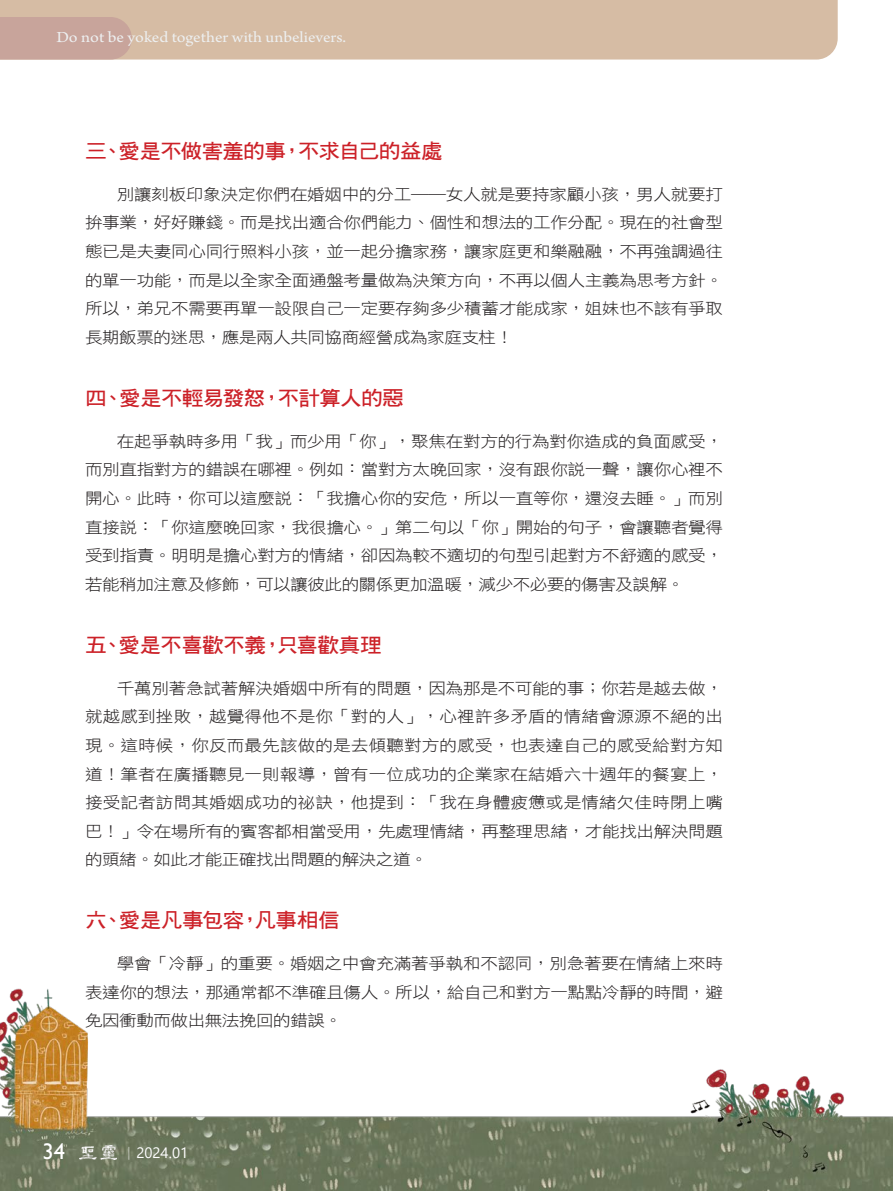
<style>
.page{position:relative;width:893px;height:1191px;background:#fff}
.page>*{position:absolute;margin:0;border:0;box-sizing:border-box;transform-origin:0 0}
.t1{font:22.5px "Gill Sans";color:#fff}
.大標{font:20.25px "DF Hei W7 WIN BF";letter-spacing:-.04em;color:#cc2128;scale:1.08 1}
.Normal經文{font:16.2px "Arno Pro";color:#edeff0;scale:1.11 1}
.t2{font:15.75px/28.5px "DF Hei W3 WIN BF";letter-spacing:-.02em;color:#231f20;text-align:justify;scale:1.11 1}
.t3{font:15px "Segoe UI";color:#fff}
.s1{font-family:"Adobe Ming Std";font-weight:300}
</style>
<div class="page">
<div style="left:0;top:0;width:838px;height:60px;background:#d6bca4"></div>
<div style="left:0;top:17px;width:132px;height:43px;background:#c8a49b"></div>
<img style="left:0;top:988px;width:893px;height:203px">
<img style="left:80px;top:1145px;width:36px;height:14px">
<p class="Normal經文" style="left:56px;top:28px;width:263px">Do not be yoked together with unbelievers.</p>
<p class="大標" style="left:85px;top:140px;width:333px">三、愛是不做害羞的事，不求自己的益處</p>
<p class="t2" style="left:85px;top:180px;width:576px;text-indent:32px">別讓刻板印象決定你們在婚姻中的分工――女人就是要持家顧小孩，男人就要打拚事業，好好賺錢。而是找出適合你們能力、個性和想法的工作分配。現在的社會型態已是夫妻同心同行照料小孩，並一起分擔家務，讓家庭更和樂融融，不再強調過往的單一功能，而是以全家全面通盤考量做為決策方向，不再以個人主義為思考方針。所以，弟兄不需要再單一設限自己一定要存夠多少積蓄才能成家，姐妹也不該有爭取長期飯票的迷思，應是兩人共同協商經營成為家庭支柱！</p>
<p class="大標" style="left:85px;top:387px;width:297px">四、愛是不輕易發怒，不計算人的惡</p>
<p class="t2" style="left:85px;top:427px;width:576px;text-indent:32px">在起爭執時多用「我」而少用「你」，聚焦在對方的行為對你造成的負面感受，而別直指對方的錯誤在哪裡。例如：當對方太晚回家，沒有跟你說一聲，讓你心裡不開心。此時，你可以這麼說：「我擔心你的安危，所以一直等你，還沒去睡。」而別直接說：「你這麼晚回家，我很擔心。」第二句以「你」開始的句子，會讓聽者覺得受到指責。明明是擔心對方的情緒，卻因為較不適切的句型引起對方不舒適的感受，若能稍加注意及修飾，可以讓彼此的關係更加溫暖，減少不必要的傷害及誤解。</p>
<p class="大標" style="left:85px;top:634px;width:276px">五、愛是不喜歡不義，只喜歡真理</p>
<p class="t2" style="left:85px;top:674px;width:576px;text-indent:32px">千萬別著急試著解決婚姻中所有的問題，因為那是不可能的事；你若是越去做，就越感到挫敗，越覺得他不是你「對的人」，心裡許多矛盾的情緒會源源不絕的出現。這時候，你反而最先該做的是去傾聽對方的感受，也表達自己的感受給對方知道！筆者在廣播聽見一則報導，曾有一位成功的企業家在結婚六十週年的餐宴上，接受記者訪問其婚姻成功的祕訣，他提到：「我在身體疲憊或是情緒欠佳時閉上嘴巴！」令在場所有的賓客都相當受用，先處理情緒，再整理思緒，才能找出解決問題的頭緒。如此才能正確找出問題的解決之道。</p>
<p class="大標" style="left:85px;top:910px;width:237px">六、愛是凡事包容，凡事相信</p>
<p class="t2" style="left:85px;top:949px;width:576px;text-indent:32px">學會「冷靜」的重要。婚姻之中會充滿著爭執和不認同，別急著要在情緒上來時表達你的想法，那通常都不準確且傷人。所以，給自己和對方一點點冷靜的時間，避免因衝動而做出無法挽回的錯誤。</p>
<p class="t1" style="left:43px;top:1138px;width:24px">34</p>
<p class="t3" style="left:121px;top:1138px;width:68px"><span class="s1">｜</span>2024.01</p>
</div>
